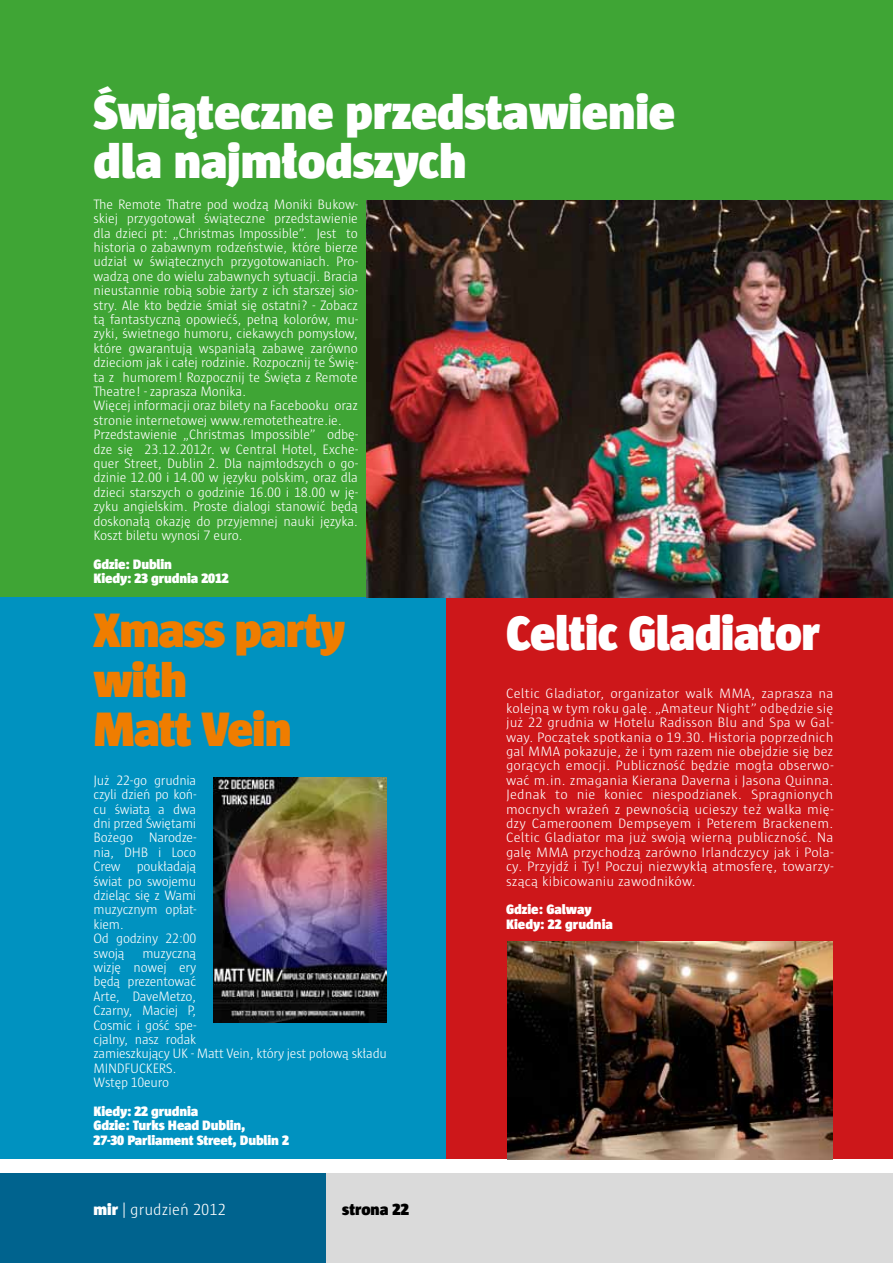
<style>
.page{position:relative;width:893px;height:1263px;background:#fff}
.page>*{position:absolute;margin:0;border:0;box-sizing:border-box;transform-origin:0 0}
.t1{font:900 49.5px/49.5px "Sun";letter-spacing:-.005em;color:#fff}
.t2{font:900 49.5px/49.5px "Sun";letter-spacing:-.02em;color:#ef7d00}
.t3{font:300 16.5px "Sun";color:#fff}
.t4{font:900 16.5px "Sun";color:#000}
.t5{font:300 13.95px/14.4px "Sun";letter-spacing:-.01em;color:#fff}
.t6{font:300 13.95px/14.4px "Sun";letter-spacing:-.01em;color:#fff;text-align:justify;scale:1.04 1}
.t7{font:900 13.95px/14.4px "Sun";letter-spacing:-.01em;color:#fff}
.s1{font-weight:900}
</style>
<div class="page">
<div style="left:325px;top:1174px;width:568px;height:89px;background:#dadada"></div>
<div style="left:0;top:1174px;width:325px;height:89px;background:#00638e"></div>
<div style="left:0;top:0;width:893px;height:598px;background:#3fa535"></div>
<div style="left:0;top:598px;width:446px;height:561px;background:#0092c0"></div>
<div style="left:446px;top:598px;width:447px;height:561px;background:#cd171a"></div>
<img style="left:507px;top:942px;width:325px;height:217px">
<img style="left:367px;top:201px;width:526px;height:397px">
<img style="left:213px;top:778px;width:174px;height:244px">
<h1 class="t1" style="left:94px;top:86px;width:583px">Świąteczne przedstawienie dla najmłodszych</h1>
<p class="t5" style="left:94px;top:197px;width:266px">The Remote Thatre pod wodzą Moniki Bukow&shy;skiej przygotował świąteczne przedstawienie dla dzieci pt: „Christmas Impossible”. Jest to historia o zabawnym rodzeństwie, które bierze udział w świątecznych przygotowaniach. Pro&shy;wadzą one do wielu zabawnych sytuacji. Bracia nieustannie robią sobie żarty z ich starszej sio&shy;stry. Ale kto będzie śmiał się ostatni? - Zobacz tą fantastyczną opowiećś, pełną kolorów, mu&shy;zyki, świetnego humoru, ciekawych pomysłow, które gwarantują wspaniałą zabawę zarówno dzieciom jak i całej rodzinie. Rozpocznij te Świę&shy;ta z humorem! Rozpocznij te Święta z Remote Theatre! - zaprasza Monika.<br>Więcej informacji oraz bilety na Facebooku oraz stronie internetowej www.remotetheatre.ie.<br>Przedstawienie „Christmas Impossible” odbę&shy;dze się 23.12.2012r. w Central Hotel, Exche&shy;quer Street, Dublin 2. Dla najmłodszych o go&shy;dzinie 12.00 i 14.00 w języku polskim, oraz dla dzieci starszych o godzinie 16.00 i 18.00 w ję&shy;zyku angielskim. Proste dialogi stanowić będą doskonałą okazję do przyjemnej nauki języka.<br>Koszt biletu wynosi 7 euro.</p>
<p class="t7" style="left:94px;top:556px;width:137px">Gdzie: Dublin<br>Kiedy: 23 grudnia 2012</p>
<h1 class="t2" style="left:94px;top:605px;width:253px">Xmass party with<br>Matt Vein</h1>
<p class="t5" style="left:94px;top:773px;width:104px">Już 22-go grudnia czyli dzień po koń&shy;cu świata a dwa dni przed Świętami<br>Bożego Narodze&shy;nia, DHB i Loco<br>Crew poukładają świat po swojemu dzieląc się z Wami muzycznym opłat&shy;kiem.<br>Od godziny 22:00 swoją</p>
<p class="t5" style="left:94px;top:946px;width:295px;text-indent:49px">muzyczną<br>wizję nowej ery<br>będą prezentować<br>Arte, DaveMetzo,<br>Czarny, Maciej P,<br>Cosmic i gość spe-<br>cjalny, nasz rodak<br>zamieszkujący UK - Matt Vein, który jest połową składu<br>MINDFUCKERS.<br>Wstęp 10euro</p>
<p class="t7" style="left:94px;top:1104px;width:197px">Kiedy: 22 grudnia<br>Gdzie: Turks Head Dublin,<br>27-30 Parliament Street, Dublin 2</p>
<p class="t3" style="left:94px;top:1201px;width:134px"><span class="s1">mir</span> | grudzień 2012</p>
<p class="t4" style="left:342px;top:1200px;width:68px">strona 22</p>
<h1 class="t1" style="left:506px;top:607px;width:316px">Celtic Gladiator</h1>
<p class="t6" style="left:506px;top:687px;width:316px">Celtic Gladiator, organizator walk MMA, zaprasza na kolejną w tym roku galę. „Amateur Night” odbędzie się już 22 grudnia w Hotelu Radisson Blu and Spa w Gal&shy;way. Początek spotkania o 19.30. Historia poprzednich gal MMA pokazuje, że i tym razem nie obejdzie się bez gorących emocji. Publiczność będzie mogła obserwo&shy;wać m.in. zmagania Kierana Daverna i Jasona Quinna.<br>Jednak to nie koniec niespodzianek. Spragnionych mocnych wrażeń z pewnością ucieszy też walka mię&shy;dzy Cameroonem Dempseyem i Peterem Brackenem.<br>Celtic Gladiator ma już swoją wierną publiczność. Na galę MMA przychodzą zarówno Irlandczycy jak i Pola&shy;cy. Przyjdź i Ty! Poczuj niezwykłą atmosferę, towarzy&shy;szącą kibicowaniu zawodników.</p>
<p class="t7" style="left:506px;top:902px;width:108px">Gdzie: Galway<br>Kiedy: 22 grudnia</p>
</div>
